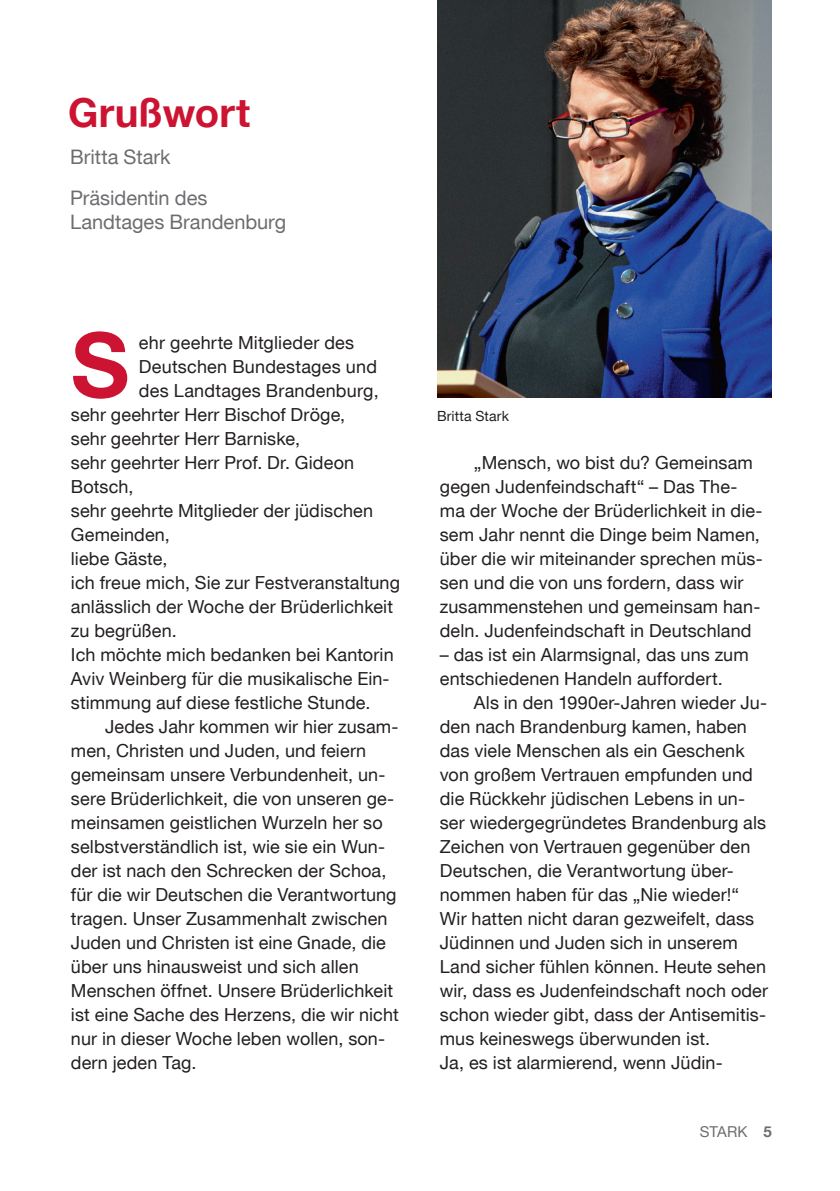
<style>
.page{position:relative;width:840px;height:1191px;background:#fff}
.page>*{position:absolute;margin:0;border:0;box-sizing:border-box;transform-origin:0 0}
.t1{font:700 90px "Helvetica Neue CE";color:#cd1332}
.t2{font:700 40px "Helvetica Neue CE";letter-spacing:.005em;color:#cd1332}
.t3{font:20px/41px "Helvetica Neue CE";color:#6c6d70}
.t4{font:18px/24px "Helvetica Neue CE";letter-spacing:.005em;color:#231f20}
.t5{font:15px "Helvetica Neue CE";letter-spacing:.005em;color:#6c6d70}
.t6{font:14px "Helvetica Neue CE";letter-spacing:.01em;color:#231f20}
.s1{font-weight:700}
</style>
<div class="page">
<img style="left:437px;top:0;width:334px;height:397px">
<h2 class="t2" style="left:68px;top:88px;width:184px">Grußwort</h2>
<p class="t3" style="left:70px;top:137px;width:139px">Britta Stark<br>Präsidentin des</p>
<p class="t3" style="left:70px;top:202px;width:217px">Landtages Brandenburg</p>
<h1 class="t1" style="left:71px;top:309px;width:60px">S</h1>
<p class="t4" style="left:139px;top:331px;width:217px">ehr geehrte Mitglieder des</p>
<p class="t4" style="left:139px;top:355px;width:239px">Deutschen Bundestages und</p>
<p class="t4" style="left:139px;top:379px;width:241px">des Landtages Brandenburg,</p>
<p class="t4" style="left:71px;top:403px;width:276px">sehr geehrter Herr Bischof Dröge,</p>
<p class="t4" style="left:71px;top:427px;width:230px">sehr geehrter Herr Barniske,</p>
<p class="t4" style="left:71px;top:451px;width:284px">sehr geehrter Herr Prof. Dr. Gideon</p>
<p class="t4" style="left:71px;top:475px;width:64px">Botsch,</p>
<p class="t4" style="left:71px;top:499px;width:303px">sehr geehrte Mitglieder der jüdischen</p>
<p class="t4" style="left:71px;top:523px;width:100px">Gemeinden,</p>
<p class="t4" style="left:71px;top:547px;width:98px">liebe Gäste,</p>
<p class="t4" style="left:71px;top:571px;width:330px">ich freue mich, Sie zur Festveranstaltung</p>
<p class="t4" style="left:71px;top:595px;width:323px">anlässlich der Woche der Brüderlichkeit</p>
<p class="t4" style="left:71px;top:619px;width:107px">zu begrüßen.</p>
<p class="t4" style="left:71px;top:643px;width:324px">Ich möchte mich bedanken bei Kantorin</p>
<p class="t4" style="left:71px;top:667px;width:320px">Aviv Weinberg für die musikalische Ein-</p>
<p class="t4" style="left:71px;top:691px;width:301px">stimmung auf diese festliche Stunde.</p>
<p class="t4" style="left:105px;top:715px;width:295px">Jedes Jahr kommen wir hier zusam-</p>
<p class="t4" style="left:71px;top:739px;width:296px">men, Christen und Juden, und feiern</p>
<p class="t4" style="left:71px;top:763px;width:316px">gemeinsam unsere Verbundenheit, un-</p>
<p class="t4" style="left:71px;top:787px;width:325px">sere Brüderlichkeit, die von unseren ge-</p>
<p class="t4" style="left:71px;top:811px;width:313px">meinsamen geistlichen Wurzeln her so</p>
<p class="t4" style="left:71px;top:835px;width:315px">selbstverständlich ist, wie sie ein Wun-</p>
<p class="t4" style="left:71px;top:859px;width:317px">der ist nach den Schrecken der Schoa,</p>
<p class="t4" style="left:71px;top:883px;width:327px">für die wir Deutschen die Verantwortung</p>
<p class="t4" style="left:71px;top:907px;width:318px">tragen. Unser Zusammenhalt zwischen</p>
<p class="t4" style="left:71px;top:931px;width:316px">Juden und Christen ist eine Gnade, die</p>
<p class="t4" style="left:71px;top:955px;width:289px">über uns hinausweist und sich allen</p>
<p class="t4" style="left:71px;top:979px;width:323px">Menschen öffnet. Unsere Brüderlichkeit</p>
<p class="t4" style="left:71px;top:1003px;width:329px">ist eine Sache des Herzens, die wir nicht</p>
<p class="t4" style="left:71px;top:1027px;width:315px">nur in dieser Woche leben wollen, son-</p>
<p class="t4" style="left:71px;top:1051px;width:127px">dern jeden Tag.</p>
<p class="t6" style="left:437px;top:407px;width:73px">Britta Stark</p>
<p class="t4" style="left:439px;top:451px;width:324px;text-indent:34px">„Mensch, wo bist du? Gemeinsam gegen Judenfeindschaft“ – Das The&shy;ma der Woche der Brüderlichkeit in die&shy;sem Jahr nennt die Dinge beim Namen, über die wir miteinander sprechen müs&shy;sen und die von uns fordern, dass wir zusammenstehen und gemeinsam han&shy;deln. Judenfeindschaft in Deutschland</p>
<p class="t4" style="left:439px;top:643px;width:310px">– das ist ein Alarmsignal, das uns zum entschiedenen Handeln auffordert.</p>
<p class="t4" style="left:439px;top:691px;width:330px;text-indent:34px">Als in den 1990er-Jahren wieder Ju&shy;den nach Brandenburg kamen, haben das viele Menschen als ein Geschenk von großem Vertrauen empfunden und die Rückkehr jüdischen Lebens in un&shy;ser wiedergegründetes Brandenburg als Zeichen von Vertrauen gegenüber den Deutschen, die Verantwortung über&shy;nommen haben für das „Nie wieder!“ Wir hatten nicht daran gezweifelt, dass Jüdinnen und Juden sich in unserem Land sicher fühlen können. Heute sehen wir, dass es Judenfeindschaft noch oder schon wieder gibt, dass der Antisemitis&shy;mus keineswegs überwunden ist.<br>Ja, es ist alarmierend, wenn Jüdin-</p>
<p class="t5" style="left:699px;top:1122px;width:73px">STARK <span class="s1">5</span></p>
</div>
